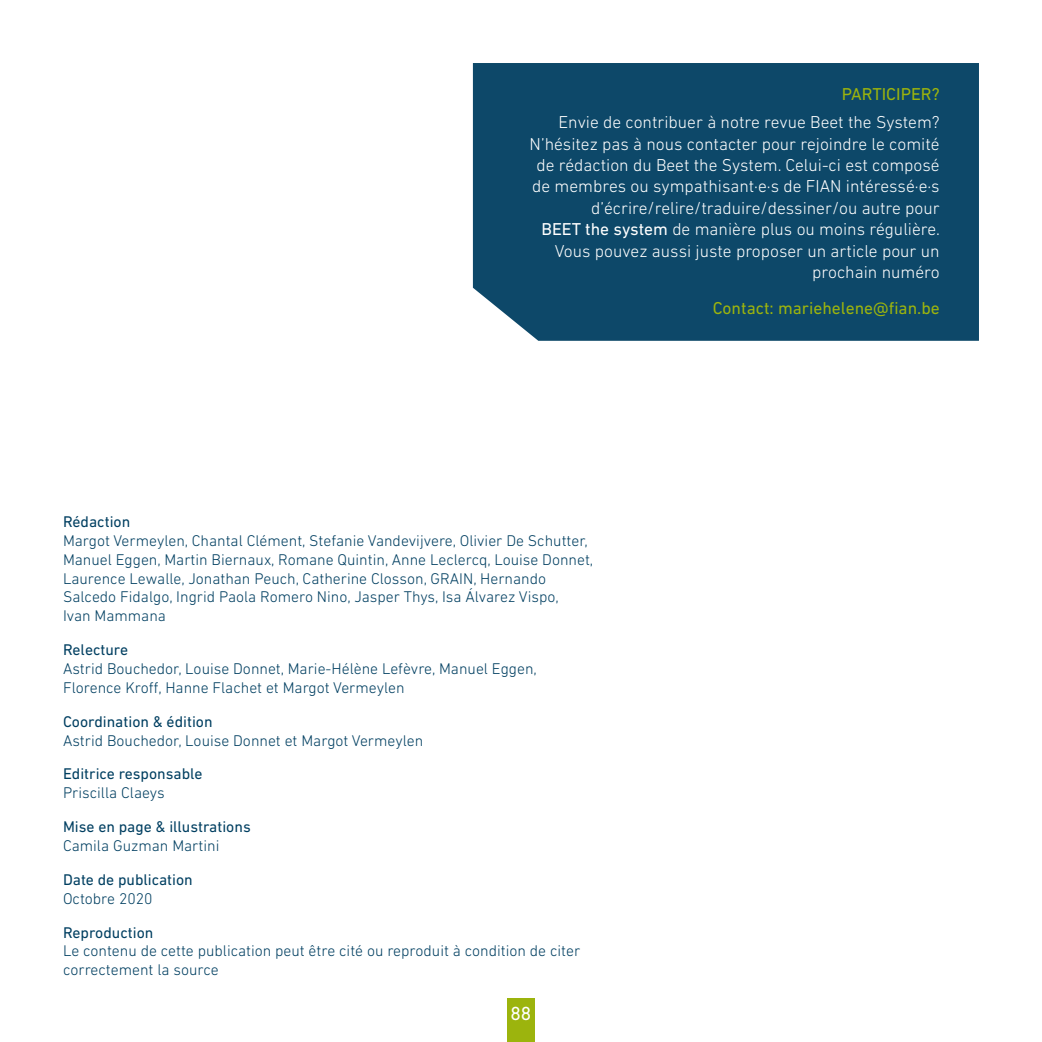
<style>
.page{position:relative;width:1042px;height:1042px;background:#fff}
.page>*{position:absolute;margin:0;border:0;box-sizing:border-box;transform-origin:0 0}
.t1{font:19.25px "DIN Next LT Pro";color:#fff}
.t2{font:300 17.5px/21.3px "DIN Next LT Pro";color:#fff;text-align:right}
.t3{font:17.5px "DIN Next LT Pro";color:#9cb40d}
.t4{font:300 15.75px/18.9px "DIN Next LT Pro";color:#003f61}
.t5{font:15.75px "DIN Next LT Pro";color:#003f61}
.s1{font-weight:400}
</style>
<div class="page">
<div style="left:507px;top:998px;width:27px;height:44px;background:#9cb40d"></div>
<div style="left:473px;top:63px;width:506px;height:278px;background:#0d4869"></div>
<p class="t3" style="left:842px;top:84px;width:99px">PARTICIPER?</p>
<p class="t2" style="left:530px;top:112px;width:412px">Envie de contribuer à notre revue Beet the System?<br>N’hésitez pas à nous contacter pour rejoindre le comité de rédaction du Beet the System. Celui-ci est composé de membres ou sympathisant·e·s de FIAN intéressé·e·s d’écrire/relire/traduire/dessiner/ou autre pour<br><span class="s1">BEET the system</span> de manière plus ou moins régulière.<br>Vous pouvez aussi juste proposer un article pour un prochain numéro</p>
<p class="t3" style="left:713px;top:297px;width:228px">Contact: mariehelene@fian.be</p>
<p class="t5" style="left:63px;top:512px;width:69px">Rédaction</p>
<p class="t4" style="left:63px;top:531px;width:532px">Margot Vermeylen, Chantal Clément, Stefanie Vandevijvere, Olivier De Schutter, Manuel Eggen, Martin Biernaux, Romane Quintin, Anne Leclercq, Louise Donnet, Laurence Lewalle, Jonathan Peuch, Catherine Closson, GRAIN, Hernando Salcedo Fidalgo, Ingrid Paola Romero Nino, Jasper Thys, Isa Álvarez Vispo,<br>Ivan Mammana</p>
<p class="t5" style="left:63px;top:641px;width:67px">Relecture</p>
<p class="t4" style="left:63px;top:659px;width:475px">Astrid Bouchedor, Louise Donnet, Marie-Hélène Lefèvre, Manuel Eggen,<br>Florence Kroff, Hanne Flachet et Margot Vermeylen</p>
<p class="t5" style="left:63px;top:712px;width:151px">Coordination &amp; édition</p>
<p class="t4" style="left:63px;top:731px;width:362px">Astrid Bouchedor, Louise Donnet et Margot Vermeylen</p>
<p class="t5" style="left:63px;top:765px;width:141px">Editrice responsable</p>
<p class="t4" style="left:63px;top:783px;width:103px">Priscilla Claeys</p>
<p class="t5" style="left:63px;top:818px;width:189px">Mise en page &amp; illustrations</p>
<p class="t4" style="left:63px;top:836px;width:158px">Camila Guzman Martini</p>
<p class="t5" style="left:63px;top:870px;width:131px">Date de publication</p>
<p class="t4" style="left:63px;top:889px;width:91px">Octobre 2020</p>
<p class="t5" style="left:63px;top:923px;width:92px">Reproduction</p>
<p class="t4" style="left:63px;top:941px;width:519px">Le contenu de cette publication peut être cité ou reproduit à condition de citer correctement la source</p>
<p class="t1" style="left:510px;top:1002px;width:22px">88</p>
</div>
